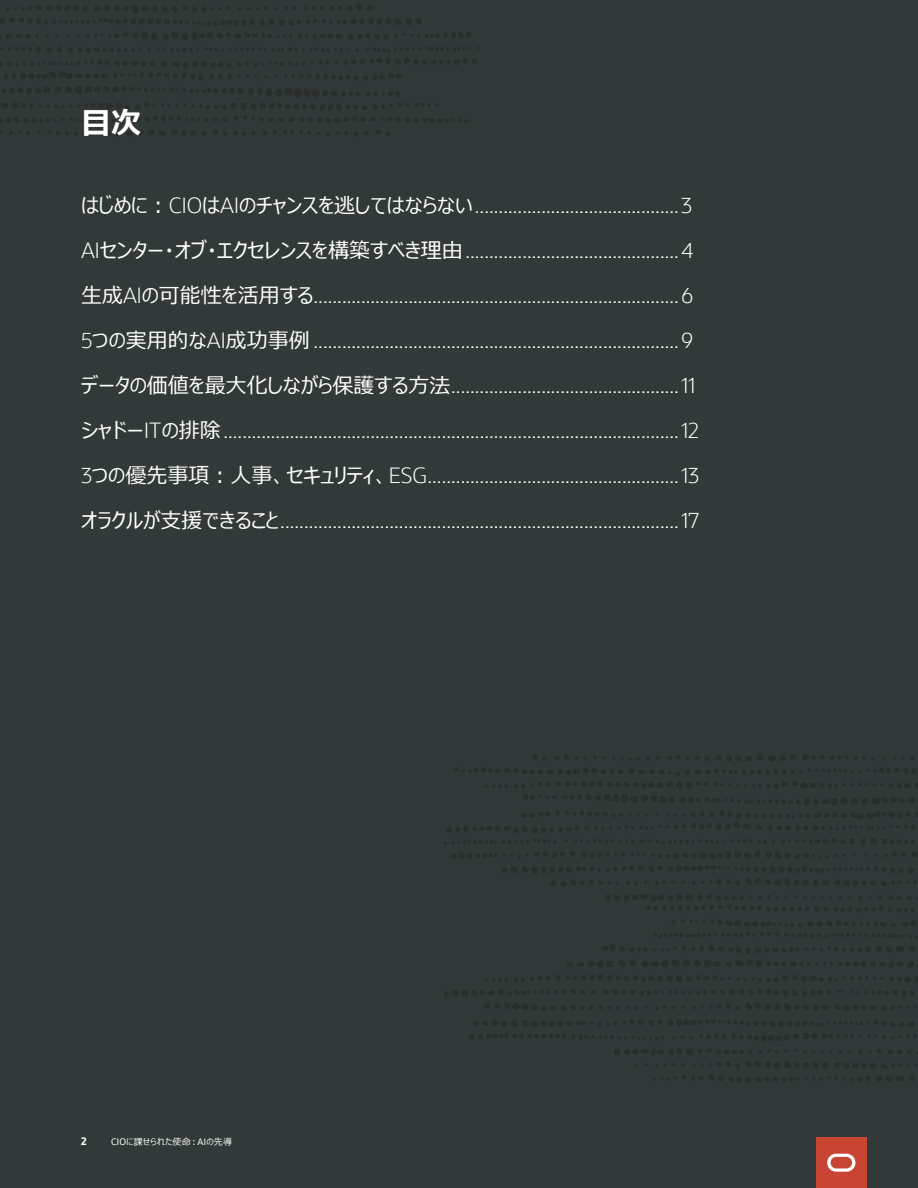
<style>
.page{position:relative;width:918px;height:1188px;background:#323939}
.page>*{position:absolute;margin:0;border:0;box-sizing:border-box;transform-origin:0 0}
.A__Table_of_content_heading{font:700 30px "Meiryo UI";color:#fff}
.A___Table_of_Content_body_copy{font:300 21px "Oracle Sans";color:#fff}
.t1{font:700 10.5px "Oracle Sans";color:#fff}
.t2{font:9px "Meiryo UI";letter-spacing:.025em;color:#fff}
.s1{font-family:"Meiryo UI";font-weight:400}
.s2{font-family:"Oracle Sans"}
</style>
<div class="page">
<div style="left:816px;top:1137px;width:51px;height:51px;background:#c84534"></div>
<svg style="left:827px;top:1154px;width:28px;height:18px"></svg>
<p class="A__Table_of_content_heading" style="left:81px;top:102px;width:61px">目次</p>
<p class="A___Table_of_Content_body_copy" style="left:81px;top:193px;width:612px"><span class="s1">はじめに：</span>CIO<span class="s1">は</span>AI<span class="s1">のチャンスを逃してはならない</span>...........................................3</p>
<p class="A___Table_of_Content_body_copy" style="left:81px;top:238px;width:614px">AI<span class="s1">センター・オブ・エクセレンスを構築すべき理由</span>.............................................4</p>
<p class="A___Table_of_Content_body_copy" style="left:81px;top:283px;width:614px"><span class="s1">生成</span>AI<span class="s1">の可能性を活用する</span>.............................................................................6</p>
<p class="A___Table_of_Content_body_copy" style="left:81px;top:328px;width:614px">5<span class="s1">つの実用的な</span>AI<span class="s1">成功事例</span> .............................................................................9</p>
<p class="A___Table_of_Content_body_copy" style="left:81px;top:373px;width:616px"><span class="s1">データの価値を最大化しながら保護する方法</span>................................................11</p>
<p class="A___Table_of_Content_body_copy" style="left:81px;top:418px;width:619px"><span class="s1">シャドー</span>IT<span class="s1">の排除</span>................................................................................................12</p>
<p class="A___Table_of_Content_body_copy" style="left:81px;top:463px;width:620px">3<span class="s1">つの優先事項：人事、セキュリティ、</span>ESG.....................................................13</p>
<p class="A___Table_of_Content_body_copy" style="left:81px;top:508px;width:620px"><span class="s1">オラクルが支援できること</span>....................................................................................17</p>
<p class="t1" style="left:81px;top:1134px;width:7px">2</p>
<p class="t2" style="left:111px;top:1135px;width:123px"><span class="s2">CIO</span>に課せられた使命：<span class="s2">AI</span>の先導</p>
</div>
